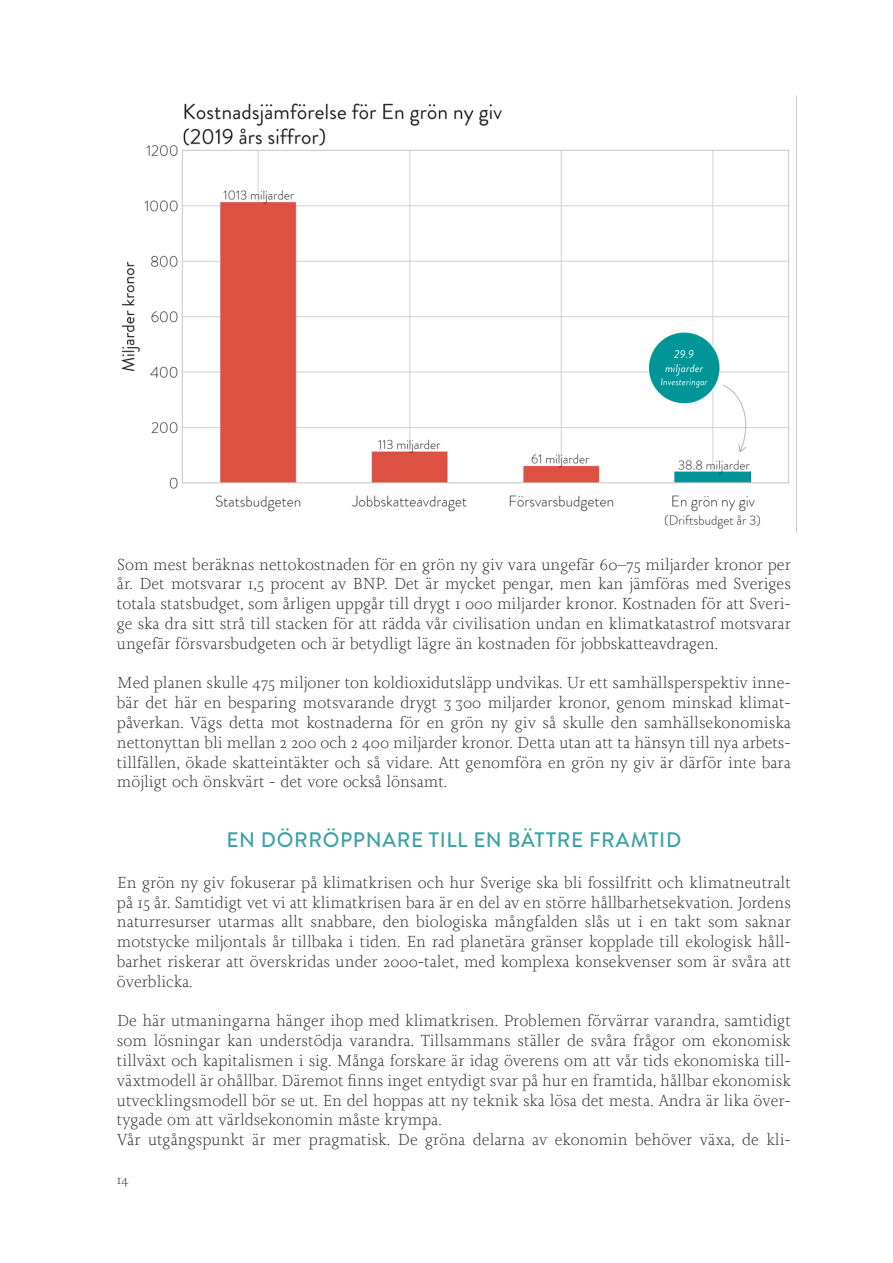
<style>
.page{position:relative;width:893px;height:1263px;background:#fff}
.page>*{position:absolute;margin:0;border:0;box-sizing:border-box;transform-origin:0 0}
.Rubrik_2{font:500 21px "Brandon Grotesque";letter-spacing:.03em;color:#40a2a2}
.Brödtext{font:300 16.5px/19.8px "Joanna Nova";color:#2e2b2c;text-align:justify}
.t1{font:300 13.5px "Joanna Nova";color:#2e2b2c}
</style>
<div class="page">
<img style="left:121px;top:96px;width:676px;height:436px">
<p class="Brödtext" style="left:117px;top:554px;width:675px">Som mest beräknas nettokostnaden för en grön ny giv vara ungefär 60–75 miljarder kronor per år. Det motsvarar 1,5 procent av BNP. Det är mycket pengar, men kan jämföras med Sveriges totala statsbudget, som årligen uppgår till drygt 1 000 miljarder kronor. Kostnaden för att Sveri&shy;ge ska dra sitt strå till stacken för att rädda vår civilisation undan en klimatkatastrof motsvarar ungefär försvarsbudgeten och är betydligt lägre än kostnaden för jobbskatteavdragen.</p>
<p class="Brödtext" style="left:117px;top:673px;width:675px">Med planen skulle 475 miljoner ton koldioxidutsläpp undvikas. Ur ett samhällsperspektiv inne&shy;bär det här en besparing motsvarande drygt 3 300 miljarder kronor, genom minskad klimat&shy;påverkan. Vägs detta mot kostnaderna för en grön ny giv så skulle den samhällsekonomiska nettonyttan bli mellan 2 200 och 2 400 miljarder kronor. Detta utan att ta hänsyn till nya arbets&shy;tillfällen, ökade skatteintäkter och så vidare. Att genomföra en grön ny giv är därför inte bara möjligt och önskvärt - det vore också lönsamt.</p>
<p class="Rubrik_2" style="left:226px;top:825px;width:456px">EN DÖRRÖPPNARE TILL EN BÄTTRE FRAMTID</p>
<p class="Brödtext" style="left:117px;top:872px;width:675px">En grön ny giv fokuserar på klimatkrisen och hur Sverige ska bli fossilfritt och klimatneutralt på 15 år. Samtidigt vet vi att klimatkrisen bara är en del av en större hållbarhetsekvation. Jordens naturresurser utarmas allt snabbare, den biologiska mångfalden slås ut i en takt som saknar motstycke miljontals år tillbaka i tiden. En rad planetära gränser kopplade till ekologisk håll&shy;barhet riskerar att överskridas under 2000-talet, med komplexa konsekvenser som är svåra att överblicka.</p>
<p class="Brödtext" style="left:117px;top:1011px;width:675px">De här utmaningarna hänger ihop med klimatkrisen. Problemen förvärrar varandra, samtidigt som lösningar kan understödja varandra. Tillsammans ställer de svåra frågor om ekonomisk tillväxt och kapitalismen i sig. Många forskare är idag överens om att vår tids ekonomiska till&shy;växtmodell är ohållbar. Däremot finns inget entydigt svar på hur en framtida, hållbar ekonomisk utvecklingsmodell bör se ut. En del hoppas att ny teknik ska lösa det mesta. Andra är lika över&shy;tygade om att världsekonomin måste krympa.</p>
<p class="Brödtext" style="left:117px;top:1130px;width:675px">Vår utgångspunkt är mer pragmatisk. De gröna delarna av ekonomin behöver växa, de kli-</p>
<p class="t1" style="left:117px;top:1170px;width:13px">14</p>
</div>
